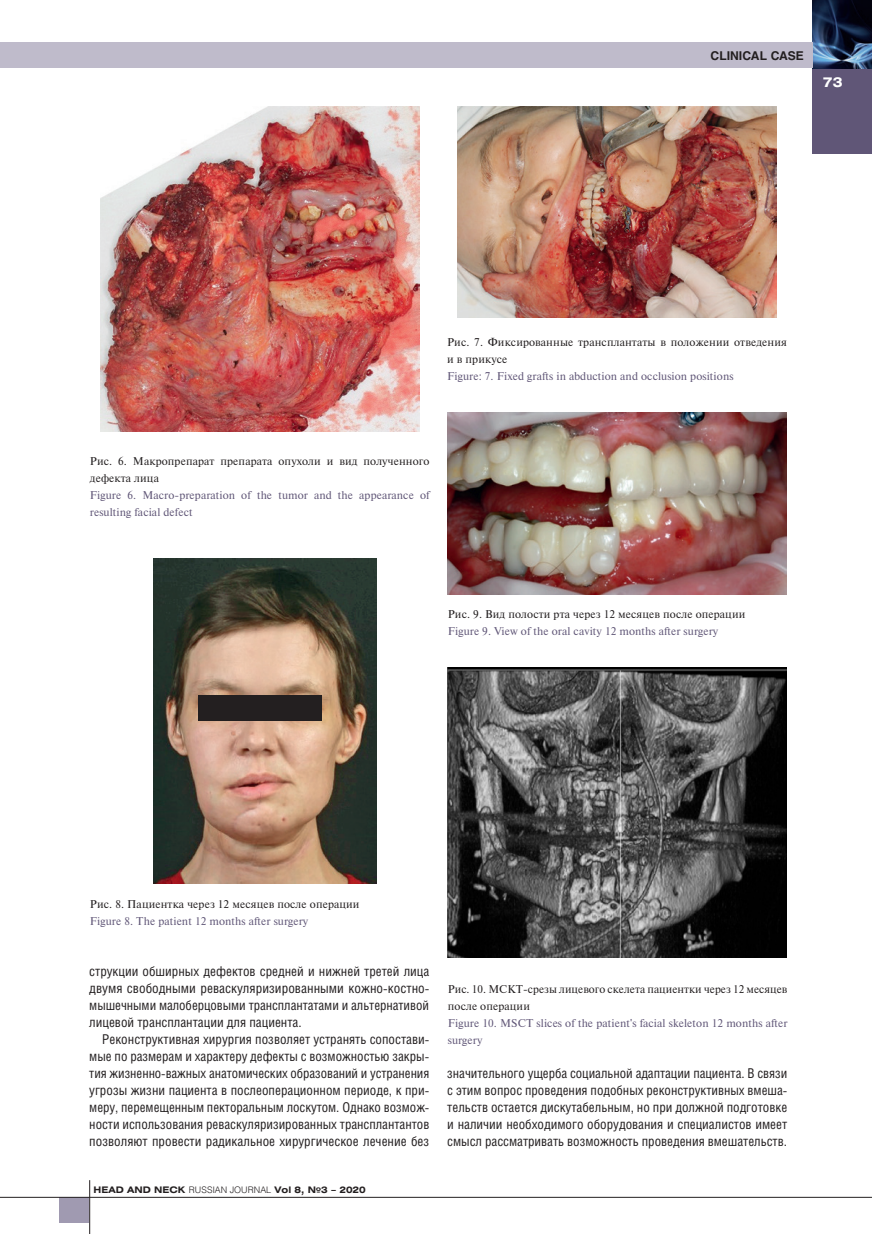
<style>
.page{position:relative;width:872px;height:1234px;background:#fff}
.page>*{position:absolute;margin:0;border:0;box-sizing:border-box;transform-origin:0 0}
.t1{font:13.5px/17px "Helios Cond C";color:#231f20;text-align:justify}
.t2{font:700 13.5px "Helios Ext C";color:#fff}
.t3{font:700 12px "Helios C";color:#231f20}
.t4{font:11.25px/17px "Newton";letter-spacing:.01em;color:#605677}
.t5{font:11.25px/17px "Newton";letter-spacing:.01em;color:#231f20}
.t6{font:700 9px "Helios Ext C";color:#231f20}
.s1{font-family:"Helios Light C";font-weight:400}
</style>
<div class="page">
<div style="left:60px;top:1196px;width:29px;height:26px;background:#a09ab1"></div>
<hr style="left:0;top:1196px;width:872px;height:1px;background:#231f20">
<hr style="left:89px;top:1179px;width:1px;height:54px;background:#231f20">
<div style="left:812px;top:68px;width:60px;height:85px;background:#605677"></div>
<img style="left:812px;top:0;width:60px;height:68px">
<div style="left:0;top:43px;width:812px;height:25px;background:#bfbbcb"></div>
<img style="left:101px;top:106px;width:318px;height:325px">
<img style="left:154px;top:558px;width:223px;height:324px">
<img style="left:448px;top:412px;width:339px;height:182px">
<img style="left:448px;top:667px;width:339px;height:290px">
<img style="left:458px;top:106px;width:319px;height:211px">
<div style="left:198px;top:694px;width:123px;height:26px;background:#231f20"></div>
<p class="t3" style="left:710px;top:49px;width:95px">CLINICAL CASE</p>
<p class="t2" style="left:822px;top:74px;width:21px">73</p>
<p class="t5" style="left:447px;top:333px;width:341px">Рис. 7. Фиксированные трансплантаты в положении отведения и в прикусе</p>
<p class="t4" style="left:447px;top:367px;width:288px">Figure: 7. Fixed grafts in abduction and occlusion positions</p>
<p class="t5" style="left:90px;top:452px;width:341px">Рис. 6. Макропрепарат препарата опухоли и вид полученного дефекта лица</p>
<p class="t4" style="left:90px;top:486px;width:341px">Figure 6. Macro-preparation of the tumor and the appearance of resulting facial defect</p>
<p class="t5" style="left:448px;top:605px;width:299px">Рис. 9. Вид полости рта через 12 месяцев после операции</p>
<p class="t4" style="left:448px;top:622px;width:272px">Figure 9. View of the oral cavity 12 months after surgery</p>
<p class="t5" style="left:90px;top:894px;width:271px">Рис. 8. Пациентка через 12 месяцев после операции</p>
<p class="t4" style="left:90px;top:911px;width:220px">Figure 8. The patient 12 months after surgery</p>
<p class="t1" style="left:89px;top:962px;width:342px">струкции обширных дефектов средней и нижней третей лица двумя свободными реваскуляризированными кожно-костно&shy;мышечными малоберцовыми трансплантатами и альтернативой лицевой трансплантации для пациента.</p>
<p class="t1" style="left:89px;top:1030px;width:341px;text-indent:13px">Реконструктивная хирургия позволяет устранять сопостави&shy;мые по размерам и характеру дефекты с возможностью закры&shy;тия жизненно-важных анатомических образований и устранения угрозы жизни пациента в послеоперационном периоде, к при&shy;меру, перемещенным пекторальным лоскутом. Однако возмож&shy;ности использования реваскуляризированных трансплантантов позволяют провести радикальное хирургическое лечение без</p>
<p class="t6" style="left:94px;top:1183px;width:274px">HEAD AND NECK <span class="s1">RUSSIAN JOURNAL</span> Vol 8, №3 – 2020</p>
<p class="t5" style="left:448px;top:979px;width:341px">Рис. 10. МСКТ-срезы лицевого скелета пациентки через 12 месяцев после операции</p>
<p class="t4" style="left:448px;top:1013px;width:341px">Figure 10. MSCT slices of the patient's facial skeleton 12 months after surgery</p>
<p class="t1" style="left:447px;top:1064px;width:341px">значительного ущерба социальной адаптации пациента. В связи с этим вопрос проведения подобных реконструктивных вмеша&shy;тельств остается дискутабельным, но при должной подготовке и наличии необходимого оборудования и специалистов имеет смысл рассматривать возможность проведения вмешательств.</p>
</div>
